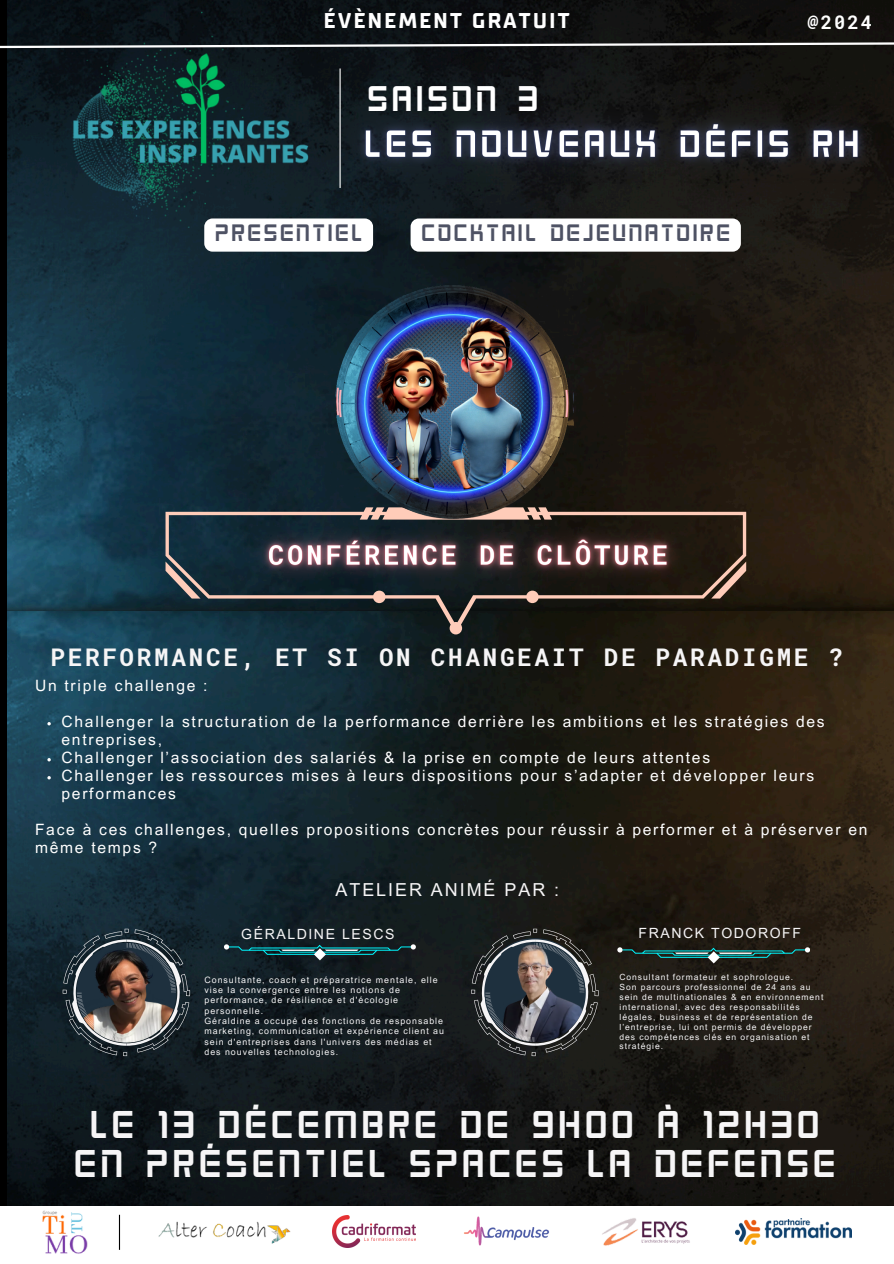
<style>
.page{position:relative;width:894px;height:1264px;background:#fff}
.page>*{position:absolute;margin:0;border:0;box-sizing:border-box;transform-origin:0 0}
.t1{font:38.7px/38.2px "Roller";letter-spacing:.11em;color:#f6f5f6;text-align:center}
.t2{font:35.7px "Roller";letter-spacing:.11em;color:#fff}
.t3{font:700 24.3px "Roboto Mono";letter-spacing:.11em;color:#f6f5f6}
.t4{font:23.7px "Roller";letter-spacing:.11em;color:#4e5264}
.t5{font:700 21.3px "TT Supermolot Neue";letter-spacing:.11em;color:#fff}
.t6{font:700 18.75px "Roboto Mono";color:#fff}
.t7{font:17.85px "Arial MT Pro";letter-spacing:.11em;color:#f6f5f6}
.t8{font:15.6px/18px "Arial MT Pro";letter-spacing:.11em;color:#fff}
.t9{font:14.1px "Arial MT Pro";letter-spacing:.11em;color:#f6f5f6}
.t10{font:8.85px/10.4px "Arial MT Pro";letter-spacing:.11em;color:#f6f5f6}
.t11{font:8.55px/9.9px "Arial MT Pro";letter-spacing:.11em;color:#f6f5f6}
</style>
<div class="page">
<img style="left:7px;top:610px;width:886px;height:595px">
<img style="left:7px;top:0;width:886px;height:610px">
<img style="left:735px;top:1218px;width:116px;height:26px">
<img style="left:602px;top:1218px;width:88px;height:28px">
<img style="left:332px;top:1215px;width:83px;height:31px">
<img style="left:158px;top:1221px;width:133px;height:23px">
<img style="left:42px;top:1205px;width:46px;height:49px">
<hr style="left:119px;top:1214px;width:1px;height:35px;background:#000">
<img style="left:464px;top:1216px;width:85px;height:30px">
<svg style="left:224px;top:944px;width:191px;height:16px;background:#1e494e"></svg>
<svg style="left:617px;top:947px;width:192px;height:16px;background:#2a4943"></svg>
<svg style="left:63px;top:928px;width:127px;height:128px;background:#494b4e"></svg>
<svg style="left:471px;top:928px;width:127px;height:128px;background:#44464a"></svg>
<svg style="left:165px;top:507px;width:581px;height:127px;background:#262e2e"></svg>
<img style="left:66px;top:9px;width:247px;height:246px">
<hr style="left:339px;top:68px;width:1px;height:120px;background:#fff">
<svg style="left:0;top:41px;width:893px;height:8px"></svg>
<img style="left:334px;top:283px;width:241px;height:217px">
<img style="left:336px;top:286px;width:239px;height:214px">
<img style="left:364px;top:311px;width:179px;height:179px;border-radius:50%">
<svg style="left:47px;top:722px;width:4px;height:3px"></svg>
<svg style="left:47px;top:758px;width:4px;height:3px"></svg>
<svg style="left:47px;top:776px;width:4px;height:3px"></svg>
<div style="left:410px;top:218px;width:330px;height:34px;background:#fff;border-radius:8px"></div>
<img style="left:313px;top:73px;width:580px;height:143px">
<img style="left:230px;top:500px;width:477px;height:109px">
<div style="left:204px;top:218px;width:169px;height:34px;background:#fff;border-radius:8px"></div>
<p class="t5" style="left:324px;top:9px;width:247px">ÉVÈNEMENT GRATUIT</p>
<p class="t2" style="left:367px;top:82px;width:172px">SAISON 3</p>
<h4 class="t4" style="left:215px;top:222px;width:149px">PRESENTIEL</h4>
<p class="t4" style="left:421px;top:222px;width:310px">COCKTAIL DEJEUNATOIRE</p>
<p class="t6" style="left:807px;top:9px;width:66px">@2024</p>
<p class="t3" style="left:50px;top:640px;width:793px">PERFORMANCE, ET SI ON CHANGEAIT DE PARADIGME ?</p>
<p class="t8" style="left:35px;top:678px;width:174px">Un triple challenge :</p>
<p class="t8" style="left:62px;top:714px;width:764px">Challenger la structuration de la performance derrière les ambitions et les stratégies des entreprises,</p>
<p class="t8" style="left:62px;top:750px;width:650px">Challenger l’association des salariés &amp; la prise en compte de leurs attentes</p>
<p class="t8" style="left:62px;top:768px;width:754px">Challenger les ressources mises à leurs dispositions pour s’adapter et développer leurs performances</p>
<p class="t8" style="left:35px;top:822px;width:833px">Face à ces challenges, quelles propositions concrètes pour réussir à performer et à préserver en même temps ?</p>
<p class="t7" style="left:335px;top:882px;width:225px">ATELIER ANIMÉ PAR :</p>
<p class="t9" style="left:241px;top:929px;width:155px">GÉRALDINE LESCS</p>
<p class="t9" style="left:638px;top:927px;width:164px">FRANCK TODOROFF</p>
<p class="t11" style="left:619px;top:973px;width:175px">Consultant formateur et sophrologue.</p>
<p class="t11" style="left:619px;top:983px;width:205px">Son parcours professionnel de 24 ans au sein de multinationales &amp; en environnement international, avec des responsabilités légales, business et de représentation de l’entreprise, lui ont permis de développer des compétences clés en organisation et stratégie.</p>
<p class="t10" style="left:204px;top:975px;width:235px">Consultante, coach et préparatrice mentale, elle vise la convergence entre les notions de performance, de résilience et d'écologie personnelle.</p>
<p class="t10" style="left:204px;top:1016px;width:241px">Géraldine a occupé des fonctions de responsable marketing, communication et expérience client au sein d'entreprises dans l'univers des médias et des nouvelles technologies.</p>
<h1 class="t1" style="left:74px;top:1107px;width:762px">LE 13 DÉCEMBRE DE 9H00 À 12H30<br>EN PRÉSENTIEL SPACES LA DEFENSE</h1>
</div>
